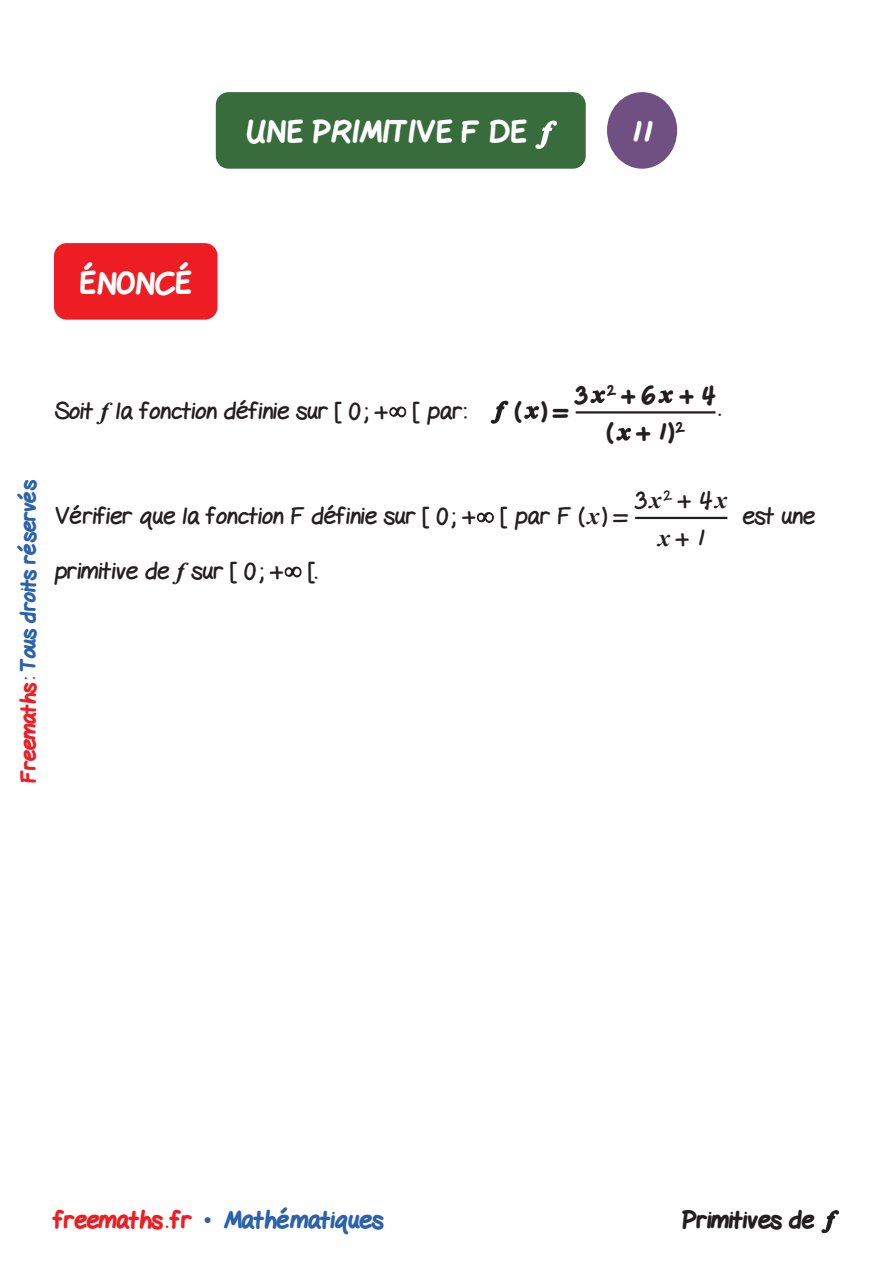
<style>
.page{position:relative;width:893px;height:1263px;background:#fff}
.page>*{position:absolute;margin:0;border:0;box-sizing:border-box;transform-origin:0 0}
.t1{font:800 30px "Gel Pen";color:#fff}
.Texte-Ennonce{font:24px "Gel Pen";color:#231f20}
.t2{font:800 24px "Gel Pen";color:#2c62ad}
.Texte{font:800 24px "Gel Pen";color:#231f20}
.Texte-2{font:24px "Gel Pen";color:#231f20}
.Texte-Ennonce-2{font:800 24px "Gel Pen";color:#231f20}
.t3{font:800 21px "Gel Pen";letter-spacing:-.01em;color:#2c62ad}
.s1{color:#ee1d23}
.s2{font-family:"Times New Roman";font-weight:700;font-style:italic}
.s3{font-family:"Times New Roman";font-weight:400}
</style>
<div class="page">
<div style="left:54px;top:243px;width:164px;height:77px;background:#ee1d23;border-radius:13px"></div>
<div style="left:607px;top:92px;width:70px;height:77px;background:#704f83;border-radius:50%"></div>
<div style="left:216px;top:92px;width:370px;height:77px;background:#386c3d;border-radius:13px"></div>
<svg style="left:535px;top:120px;width:22px;height:29px"></svg>
<svg style="left:389px;top:406px;width:17px;height:12px"></svg>
<svg style="left:490px;top:400px;width:19px;height:24px"></svg>
<svg style="left:524px;top:406px;width:15px;height:13px"></svg>
<hr style="left:576px;top:411px;width:139px;height:2px;background:#231f20">
<svg style="left:590px;top:390px;width:16px;height:14px"></svg>
<svg style="left:658px;top:390px;width:16px;height:14px"></svg>
<svg style="left:616px;top:427px;width:16px;height:14px"></svg>
<svg style="left:477px;top:512px;width:17px;height:11px"></svg>
<hr style="left:635px;top:517px;width:92px;height:2px;background:#231f20">
<svg style="left:284px;top:566px;width:18px;height:12px"></svg>
<svg style="left:821px;top:1210px;width:18px;height:24px"></svg>
<p class="t1" style="left:245px;top:109px;width:283px">UNE PRIMITIVE F DE</p>
<p class="t1" style="left:631px;top:109px;width:23px">11</p>
<p class="t1" style="left:80px;top:260px;width:114px">ÉNONCÉ</p>
<p class="t3" style="left:12px;top:783px;width:305px;rotate:-90deg"><span class="s1">Freemaths:</span> Tous droits réservés</p>
<p class="Texte" style="left:576px;top:376px;width:141px">3 <sup>2</sup>+ 6 + 4</p>
<p class="Texte" style="left:606px;top:413px;width:80px">( + 1)<sup>2</sup></p>
<p class="Texte-Ennonce" style="left:54px;top:391px;width:414px">Soit <span class="s2">f</span> la fonction définie sur [ 0 ; + [ par:</p>
<p class="Texte-Ennonce-2" style="left:514px;top:392px;width:56px">( ) =</p>
<p class="Texte-Ennonce-2" style="left:718px;top:389px;width:4px">.</p>
<p class="Texte-2" style="left:635px;top:480px;width:93px">3<span class="s2">x</span><sup>2</sup> + 4<span class="s2">x</span></p>
<p class="Texte-2" style="left:658px;top:518px;width:48px"><span class="s2">x</span>+ 1</p>
<p class="Texte-Ennonce" style="left:54px;top:496px;width:575px">Vérifier que la fonction F définie sur [ 0 ; + [ par F (<span class="s2">x</span>) =</p>
<p class="Texte-Ennonce" style="left:54px;top:551px;width:265px">primitive de <span class="s2">f</span> sur [ 0 ; + [.</p>
<p class="Texte-Ennonce" style="left:742px;top:496px;width:74px">est une</p>
<p class="t2" style="left:54px;top:1201px;width:331px"><span class="s1">freemaths . fr</span> <span class="s3">•</span> Mathématiques</p>
<p class="Texte" style="left:681px;top:1201px;width:134px">Primitives de</p>
</div>
